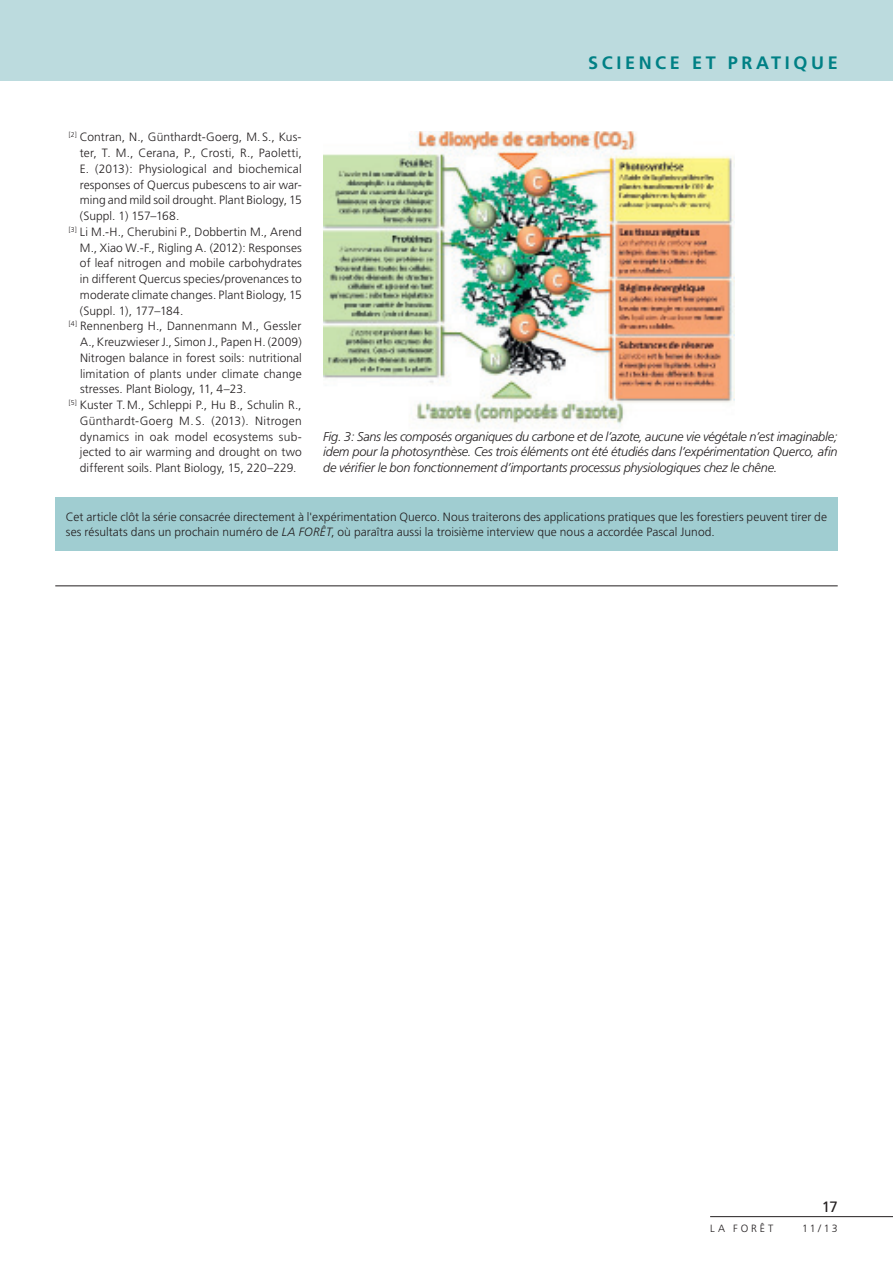
<style>
.page{position:relative;width:893px;height:1263px;background:#fff}
.page>*{position:absolute;margin:0;border:0;box-sizing:border-box;transform-origin:0 0}
.t1{font:700 18px "Frutiger";letter-spacing:.2em;color:#008085}
.t2{font:15px "Frutiger";color:#231f20}
.t3{font:italic 300 12.75px/15.8px "Frutiger";letter-spacing:-.02em;color:#231f20;text-align:justify}
.t4{font:300 12px/15px "Frutiger";letter-spacing:.005em;color:#231f20}
.t5{font:300 10.5px "Frutiger";letter-spacing:.275em;color:#231f20}
.s1{font-style:italic}
</style>
<div class="page">
<hr style="left:710px;top:1216px;width:183px;height:1px;background:#231f20">
<div style="left:0;top:0;width:893px;height:81px;background:#bcdbde"></div>
<img style="left:323px;top:132px;width:411px;height:295px">
<div style="left:55px;top:497px;width:783px;height:54px;background:#a0cdd1"></div>
<hr style="left:55px;top:585px;width:783px;height:1px;background:#231f20">
<h1 class="t1" style="left:588px;top:52px;width:248px">SCIENCE E T PRATI QUE</h1>
<p class="t4" style="left:69px;top:130px;width:234px"><sup>[2]</sup> Contran, N ., Günthardt-Goerg, M . S ., Kus-</p>
<p class="t4" style="left:80px;top:145px;width:224px">ter, T. M ., Cerana, P., Crosti, R., Paoletti,</p>
<p class="t4" style="left:80px;top:161px;width:224px">E. (2013): Physiological and biochemical</p>
<p class="t4" style="left:80px;top:177px;width:224px">responses of Quercus pubescens to air war-</p>
<p class="t4" style="left:80px;top:193px;width:224px">ming and mild soil drought. Plant Biology, 15</p>
<p class="t4" style="left:80px;top:208px;width:101px">(Suppl. 1) 157–168.</p>
<p class="t4" style="left:69px;top:224px;width:235px"><sup>[3]</sup> Li M .-H ., Cherubini P., Dobbertin M ., Arend</p>
<p class="t4" style="left:80px;top:240px;width:223px">M ., Xiao W.-F., Rigling A. (2012): Responses</p>
<p class="t4" style="left:80px;top:256px;width:223px">of leaf nitrogen and mobile carbohydrates</p>
<p class="t4" style="left:80px;top:271px;width:223px">in different Quercus species/provenances to</p>
<p class="t4" style="left:80px;top:287px;width:223px">moderate climate changes. Plant Biology, 15</p>
<p class="t4" style="left:80px;top:303px;width:105px">(Suppl. 1), 177–184.</p>
<p class="t4" style="left:69px;top:319px;width:234px"><sup>[4]</sup> Rennenberg H ., Dannenmann M ., Gessler</p>
<p class="t4" style="left:80px;top:334px;width:223px">A., Kreuzwieser J., Simon J., Papen H . (2009)</p>
<p class="t4" style="left:80px;top:350px;width:223px">N itrogen balance in forest soils: nutritional</p>
<p class="t4" style="left:80px;top:366px;width:223px">limitation of plants under climate change</p>
<p class="t4" style="left:80px;top:382px;width:168px">stresses. Plant Biology, 11, 4–23.</p>
<p class="t4" style="left:69px;top:397px;width:234px"><sup>[5]</sup> Kuster T. M ., Schleppi P., H u B., Schulin R.,</p>
<p class="t4" style="left:80px;top:413px;width:223px">Günthardt-Goerg M . S . (2013). N itrogen</p>
<p class="t4" style="left:80px;top:429px;width:223px">dynamics in oak model ecosystems sub-</p>
<p class="t4" style="left:80px;top:445px;width:223px">jected to air warming and drought on two</p>
<p class="t4" style="left:80px;top:460px;width:218px">different soils. Plant Biology, 15, 220–229.</p>
<p class="t3" style="left:323px;top:428px;width:516px">Fig. 3: Sans les composés organiques du carbone et de l’azote, aucune vie végétale n’est imaginable; idem pour la photosynthèse. Ces trois éléments ont été étudiés dans l’expérimentation Querco, afin de vérifier le bon fonctionnement d’importants processus physiologiques chez le chêne.</p>
<p class="t4" style="left:66px;top:510px;width:763px">Cet article clôt la série consacrée directement à l'expérimentation Querco. Nous traiterons des applications pratiques que les forestiers peuvent tirer de ses résultats dans un prochain numéro de <span class="s1">LA FORÊT</span>, où paraîtra aussi la troisième interview que nous a accordée Pascal Junod.</p>
<p class="t2" style="left:822px;top:1198px;width:17px">17</p>
<p class="t5" style="left:710px;top:1222px;width:65px">LA FORÊT</p>
<p class="t5" style="left:802px;top:1222px;width:37px">11/13</p>
</div>
